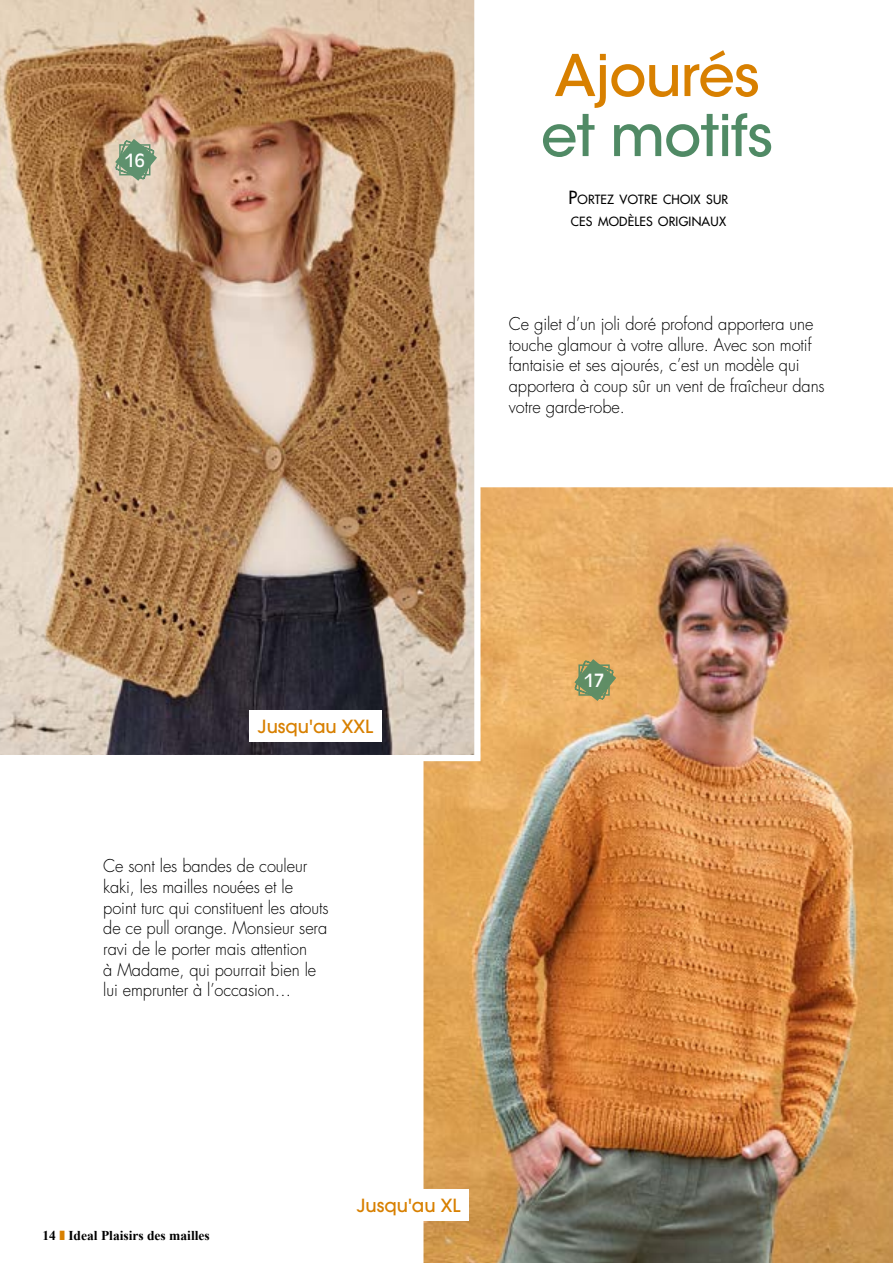
<style>
.page{position:relative;width:893px;height:1263px;background:#fff}
.page>*{position:absolute;margin:0;border:0;box-sizing:border-box;transform-origin:0 0}
.t1{font:57px "ITC Avant Garde MM 445 750";letter-spacing:-.015em;color:#508a65}
.t2{font:57px "ITC Avant Garde MM 445 750";letter-spacing:-.02em;color:#d88000}
.t3{font:500 18px "Avant Garde";color:#d88000}
.t4{font:18px "Antique Olive Std";color:#fff}
.t5{font:300 17.25px/20.7px "Futura";letter-spacing:-.005em;color:#000;scale:.95 1}
.t6{font:700 13.5px "Times New Roman";color:#000}
.t7{font:500 12.45px/22.5px "Futura Std";letter-spacing:.015em;color:#000}
.s1{font-size:17.7px}
</style>
<div class="page">
<img style="left:423px;top:487px;width:470px;height:776px">
<svg style="left:0;top:0;width:484px;height:764px;background:#ac8b6e"></svg>
<svg style="left:115px;top:139px;width:42px;height:42px;background:#91a88b"></svg>
<svg style="left:574px;top:659px;width:42px;height:42px;background:#949b65"></svg>
<div style="left:249px;top:710px;width:133px;height:31px;background:#fff"></div>
<div style="left:348px;top:1189px;width:121px;height:31px;background:#fff"></div>
<p class="t4" style="left:125px;top:149px;width:22px">16</p>
<h1 class="t2" style="left:554px;top:42px;width:207px">Ajourés</h1>
<h1 class="t1" style="left:541px;top:102px;width:234px">et motifs</h1>
<p class="t7" style="left:569px;top:188px;width:161px"><span class="s1">P</span>ORTEZ VOTRE CHOIX SUR<br>CES MODÈLES ORIGINAUX</p>
<p class="t5" style="left:509px;top:314px;width:334px">Ce gilet d’un joli doré profond apportera une touche glamour à votre allure. Avec son motif fantaisie et ses ajourés, c’est un modèle qui apportera à coup sûr un vent de fraîcheur dans votre garde-robe.</p>
<p class="t3" style="left:258px;top:715px;width:117px">Jusqu'au XXL</p>
<p class="t5" style="left:103px;top:856px;width:239px">Ce sont les bandes de couleur kaki, les mailles nouées et le point turc qui constituent les atouts de ce pull orange. Monsieur sera ravi de le porter mais attention<br>à Madame, qui pourrait bien le lui emprunter à l’occasion…</p>
<p class="t6" style="left:43px;top:1226px;width:169px">14 Ideal Plaisirs des mailles</p>
<p class="t3" style="left:357px;top:1194px;width:105px">Jusqu'au XL</p>
<p class="t4" style="left:584px;top:670px;width:22px">17</p>
</div>
